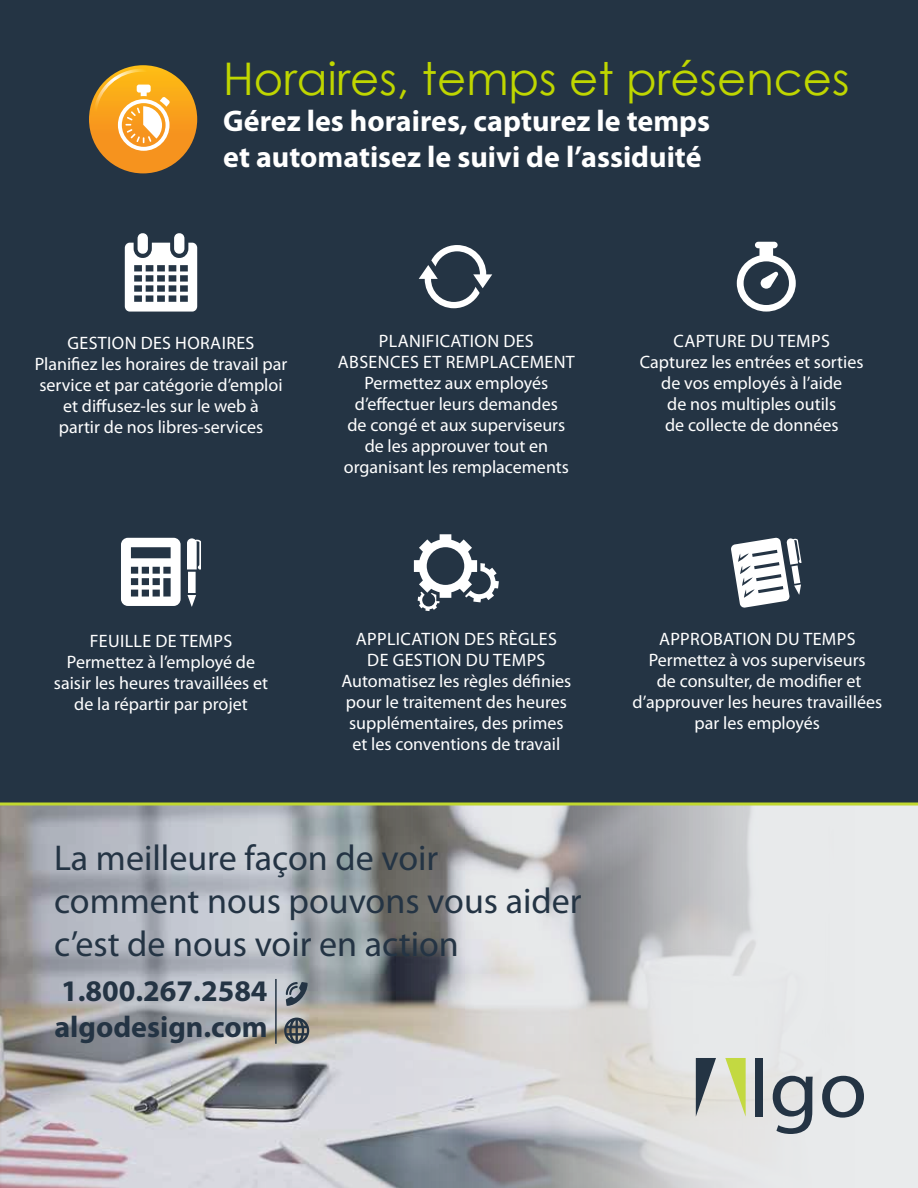
<style>
.page{position:relative;width:918px;height:1188px;background:#fff}
.page>*{position:absolute;margin:0;border:0;box-sizing:border-box;transform-origin:0 0}
.t1{font:45px "Century Gothic";color:#bfd600}
.t2{font:36px/43.2px "Myriad Pro";color:#243444}
.t3{font:700 30px/36px "Myriad Pro";color:#fff}
.t4{font:700 30px/36px "Myriad Pro";color:#243444}
.t5{font:18px/21px "Myriad Pro";color:#fff;text-align:center}
.t6{font:18px "Myriad Pro";letter-spacing:.02em;color:#fff}
</style>
<div class="page">
<div style="left:0;top:0;width:918px;height:804px;background:#243444"></div>
<svg style="left:121px;top:538px;width:60px;height:68px"></svg>
<div style="left:188px;top:572px;width:8px;height:21px;background:#fff"></div>
<svg style="left:187px;top:595px;width:9px;height:12px"></svg>
<svg style="left:187px;top:538px;width:14px;height:31px"></svg>
<div style="left:138px;top:233px;width:10px;height:21px;background:#fff;border-radius:5px"></div>
<div style="left:174px;top:233px;width:10px;height:21px;background:#fff;border-radius:5px"></div>
<svg style="left:125px;top:243px;width:72px;height:69px"></svg>
<svg style="left:0;top:806px;width:918px;height:382px;background:#bebfc2"></svg>
<hr style="left:275px;top:979px;width:2px;height:65px;background:#243444">
<svg style="left:284px;top:1018px;width:25px;height:26px"></svg>
<svg style="left:286px;top:982px;width:22px;height:24px"></svg>
<svg style="left:737px;top:242px;width:59px;height:70px"></svg>
<svg style="left:731px;top:537px;width:71px;height:71px"></svg>
<svg style="left:414px;top:534px;width:85px;height:77px"></svg>
<svg style="left:0;top:802px;width:918px;height:4px;background:#aabe41"></svg>
<svg style="left:419px;top:245px;width:73px;height:63px"></svg>
<svg style="left:725px;top:1058px;width:21px;height:59px"></svg>
<div style="left:755px;top:1058px;width:8px;height:59px;background:#243444"></div>
<svg style="left:773px;top:1076px;width:40px;height:58px;background:#8d949b"></svg>
<svg style="left:822px;top:1076px;width:42px;height:42px;background:#939ba2"></svg>
<svg style="left:696px;top:1058px;width:20px;height:59px"></svg>
<div style="left:89px;top:65px;width:108px;height:108px;background:linear-gradient(to bottom,#f2b118,#f88c1f);border-radius:54px"></div>
<svg style="left:94px;top:69px;width:76px;height:82px;background:#efb14e"></svg>
<h1 class="t1" style="left:223px;top:47px;width:628px">Horaires, temps et présences</h1>
<h3 class="t3" style="left:223px;top:102px;width:489px">Gérez les horaires, capturez le temps et automatisez le suivi de l’assiduité</h3>
<p class="t5" style="left:35px;top:333px;width:254px">Gestion des horaires<br>Planifiez les horaires de travail par service et par catégorie d’emploi et diffusez-les sur le web à<br>partir de nos libres-services</p>
<p class="t5" style="left:338px;top:330px;width:236px">Planification des absences et remplacement<br>Permettez aux employés d’effectuer leurs demandes<br>de congé et aux superviseurs de les approuver tout en organisant les remplacements</p>
<p class="t5" style="left:640px;top:330px;width:225px">Capture du temps<br>Capturez les entrées et sorties de vos employés à l’aide<br>de nos multiples outils<br>de collecte de données</p>
<p class="t5" style="left:90px;top:630px;width:45px">Feuille</p>
<p class="t5" style="left:155px;top:630px;width:78px">de temps</p>
<p class="t5" style="left:67px;top:651px;width:190px">Permettez à l’employé de</p>
<p class="t5" style="left:54px;top:672px;width:216px">saisir les heures travaillées et</p>
<p class="t5" style="left:74px;top:693px;width:175px">de la répartir par projet</p>
<p class="t5" style="left:356px;top:628px;width:11px">Appl</p>
<p class="t6" style="left:396px;top:628px;width:163px">ication des règles</p>
<p class="t6" style="left:367px;top:649px;width:180px">de gestion du temps</p>
<p class="t5" style="left:341px;top:670px;width:232px">Automatisez les règles définies</p>
<p class="t5" style="left:346px;top:691px;width:222px">pour le traitement des heures</p>
<p class="t5" style="left:349px;top:712px;width:216px">supplémentaires, des primes</p>
<p class="t5" style="left:352px;top:733px;width:209px">et les conventions de travail</p>
<p class="t5" style="left:632px;top:628px;width:251px">Approbation du temps<br>Permettez à vos superviseurs<br>de consulter, de modifier et d’approuver les heures travaillées par les employés</p>
<h2 class="t2" style="left:54px;top:836px;width:529px">La meilleure façon de voir comment nous pouvons vous aider c’est de nous voir en action</h2>
<h3 class="t4" style="left:54px;top:972px;width:215px">1.800.267.2584 algodesign.com</h3>
</div>
